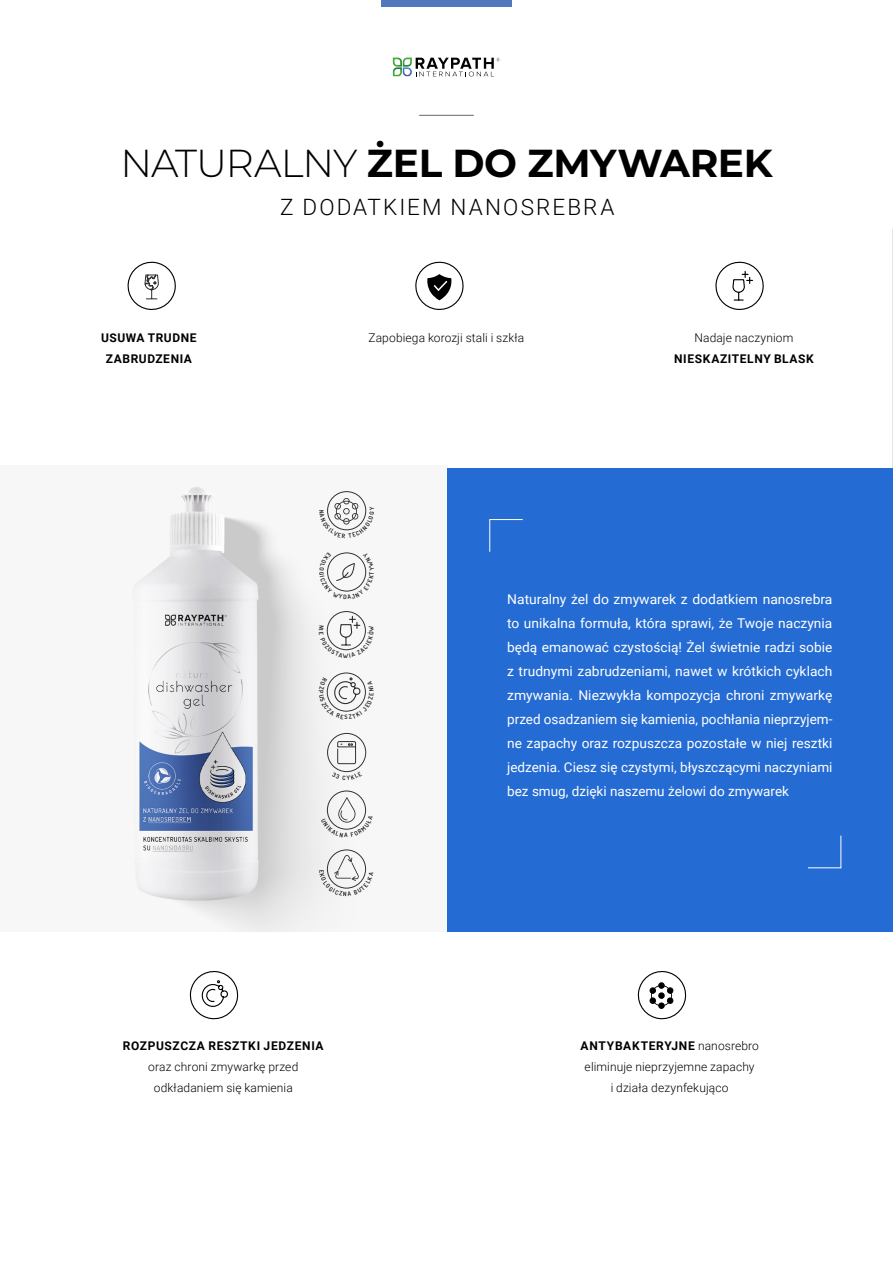
<style>
.page{position:relative;width:893px;height:1263px;background:#fff}
.page>*{position:absolute;margin:0;border:0;box-sizing:border-box;transform-origin:0 0}
.t1{font:700 39px "Montserrat";letter-spacing:-.01em;color:#000}
.t2{font:300 22.5px "Roboto";letter-spacing:.095em;color:#000}
.t3{font:13.5px/24px "Roboto";color:#fff;text-align:justify}
.t4{font:300 12px/21px "Roboto";letter-spacing:.01em;color:#000;text-align:center}
.t5{font:700 12px/21px "Roboto";letter-spacing:.05em;color:#000;text-align:center}
.t6{font:700 6.15px "Dosis";color:#000}
.s1{font-weight:300}
.s2{font-weight:700}
</style>
<div class="page">
<svg style="left:415px;top:261px;width:49px;height:49px"></svg>
<img style="left:892px;top:229px;width:1px;height:239px">
<div style="left:446px;top:468px;width:447px;height:463px;background:#246bd3"></div>
<div style="left:381px;top:0;width:131px;height:6px;background:#5177bc"></div>
<svg style="left:393px;top:58px;width:107px;height:18px"></svg>
<img style="left:132px;top:486px;width:227px;height:445px">
<hr style="left:419px;top:115px;width:55px;height:1px;background:#000">
<svg style="left:489px;top:519px;width:34px;height:33px"></svg>
<svg style="left:808px;top:835px;width:34px;height:33px"></svg>
<svg style="left:637px;top:971px;width:50px;height:49px"></svg>
<svg style="left:285px;top:813px;width:89px;height:103px;fill:#efefef"></svg>
<svg style="left:294px;top:799px;width:80px;height:48px;fill:#f0f0f0"></svg>
<svg style="left:291px;top:486px;width:84px;height:64px"></svg>
<svg style="left:284px;top:696px;width:83px;height:103px;fill:#eee"></svg>
<div style="left:327px;top:672px;width:39px;height:40px;border:1px solid #000;border-radius:50%"></div>
<svg style="left:189px;top:971px;width:50px;height:49px"></svg>
<div style="left:327px;top:611px;width:39px;height:39px;border:1px solid #000;border-radius:50%"></div>
<svg style="left:715px;top:261px;width:49px;height:49px"></svg>
<svg style="left:127px;top:261px;width:49px;height:49px"></svg>
<svg style="left:319px;top:677px;width:48px;height:42px"></svg>
<svg style="left:319px;top:615px;width:47px;height:43px"></svg>
<svg style="left:319px;top:552px;width:48px;height:47px"></svg>
<h1 class="t1" style="left:120px;top:135px;width:654px"><span class="s1">NATURALNY</span> ŻEL DO ZMYWAREK</h1>
<h2 class="t2" style="left:280px;top:191px;width:336px">Z DODATKIEM NANOSREBRA</h2>
<p class="t5" style="left:101px;top:327px;width:97px">USUWA TRUDNE<br>ZABRUDZENIA</p>
<p class="t4" style="left:368px;top:327px;width:158px">Zapobiega korozji stali i szkła</p>
<p class="t4" style="left:694px;top:327px;width:100px">Nadaje naczyniom</p>
<p class="t5" style="left:674px;top:348px;width:141px">NIESKAZITELNY BLASK</p>
<p class="t6" style="left:367px;top:575px;width:5px;rotate:-90deg">T</p>
<p class="t5" style="left:123px;top:1035px;width:202px">ROZPUSZCZA RESZTKI JEDZENIA</p>
<p class="t4" style="left:148px;top:1056px;width:152px">oraz chroni zmywarkę przed odkładaniem się kamienia</p>
<p class="t3" style="left:507px;top:587px;width:327px">Naturalny żel do zmywarek z dodatkiem nanosrebra to unikalna formuła, która sprawi, że Twoje naczynia będą emanować czystością! Żel świetnie radzi sobie z trudnymi zabrudzeniami, nawet w krótkich cyklach zmywania. Niezwykła kompozycja chroni zmywarkę przed osadzaniem się kamienia, pochłania nieprzyjem&shy;ne zapachy oraz rozpuszcza pozostałe w niej resztki jedzenia. Ciesz się czystymi, błyszczącymi naczyniami bez smug, dzięki naszemu żelowi do zmywarek</p>
<p class="t4" style="left:581px;top:1035px;width:180px"><span class="s2">ANTYBAKTERYJNE</span> nanosrebro eliminuje nieprzyjemne zapachy<br>i działa dezynfekująco</p>
</div>
